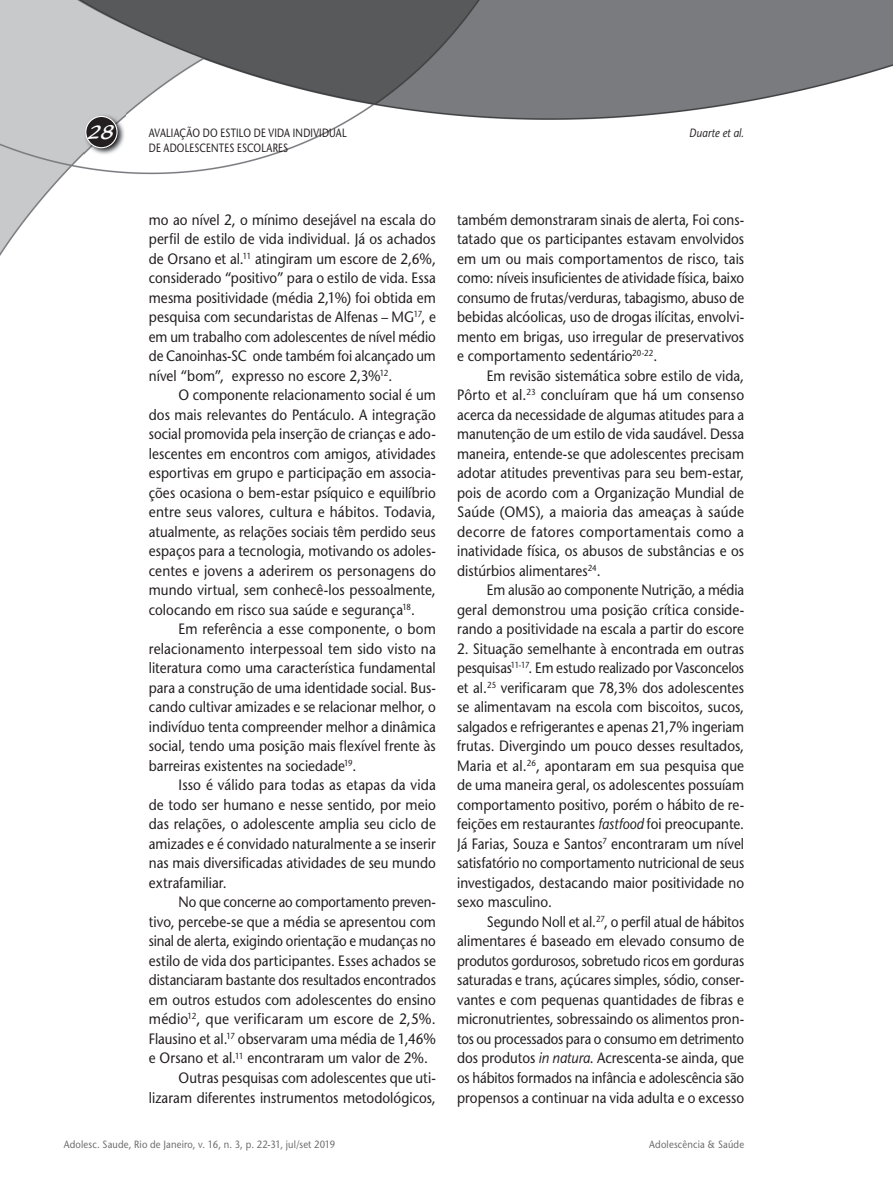
<style>
.page{position:relative;width:893px;height:1191px;background:#fff}
.page>*{position:absolute;margin:0;border:0;box-sizing:border-box;transform-origin:0 0}
.t1{font:21px "Blacklight D";color:#fff}
.t2{font:15px/19.5px "Stone Sans";color:#231f20;text-align:justify;scale:.9 1}
.t3{font:15px/19.5px "Stone Sans";color:#231f20;text-align:justify;scale:.89 1}
.t4{font:15px/19.5px "Stone Sans";color:#231f20;text-align:justify;scale:.91 1}
.t5{font:15px "Stone Sans";color:#231f20;scale:.88 1}
.t6{font:15px "Stone Sans";color:#231f20;scale:.92 1}
.t7{font:12px "Stone Sans";letter-spacing:.02em;color:#231f20;scale:.8 1}
.t8{font:italic 12px "Stone Sans";letter-spacing:.01em;color:#231f20;scale:.85 1}
.t9{font:10.5px "Stone Sans";letter-spacing:.015em;color:#6c6d70;scale:.9 1}
.s1{font-style:italic}
</style>
<div class="page">
<img style="left:0;top:0;width:893px;height:256px">
<img style="left:84px;top:114px;width:41px;height:42px">
<div style="left:86px;top:116px;width:31px;height:32px;background:#231f20;border-radius:50%"></div>
<div style="left:85px;top:116px;width:33px;height:32px;border:1px solid #fff;border-radius:50%"></div>
<h1 class="t1" style="left:88px;top:119px;width:28px">28</h1>
<p class="t7" style="left:149px;top:126px;width:249px">AVALIAÇÃO DO ESTILO DE VIDA INDIVIDUAL</p>
<p class="t8" style="left:689px;top:126px;width:66px">Duarte et al.</p>
<p class="t7" style="left:149px;top:140px;width:176px">DE ADOLESCENTES ESCOLARES</p>
<p class="t2" style="left:149px;top:210px;width:320px">mo ao nível 2, o mínimo desejável na escala do perfil de estilo de vida individual. Já os achados de Orsano et al.<sup>11</sup> atingiram um escore de 2,6%, considerado “positivo” para o estilo de vida. Essa mesma positividade (média 2,1%) foi obtida em pesquisa com secundaristas de Alfenas – MG<sup>17</sup>, e em um trabalho com adolescentes de nível médio de Canoinhas-SC onde também foi alcançado um nível “bom”, expresso no escore 2,3%<sup>12</sup>.</p>
<p class="t2" style="left:149px;top:385px;width:320px;text-indent:30px">O componente relacionamento social é um dos mais relevantes do Pentáculo. A integração social promovida pela inserção de crianças e ado&shy;lescentes em encontros com amigos, atividades esportivas em grupo e participação em associa&shy;ções ocasiona o bem-estar psíquico e equilíbrio entre seus valores, cultura e hábitos. Todavia, atualmente, as relações sociais têm perdido seus espaços para a tecnologia, motivando os adoles&shy;centes e jovens a aderirem os personagens do mundo virtual, sem conhecê-los pessoalmente, colocando em risco sua saúde e segurança<sup>18</sup>.</p>
<p class="t4" style="left:149px;top:619px;width:317px;text-indent:30px">Em referência a esse componente, o bom relacionamento interpessoal tem sido visto na literatura como uma característica fundamental para a construção de uma identidade social. Bus&shy;cando cultivar amizades e se relacionar melhor, o indivíduo tenta compreender melhor a dinâmica social, tendo uma posição mais flexível frente às barreiras existentes na sociedade<sup>19</sup>.</p>
<p class="t4" style="left:149px;top:775px;width:317px;text-indent:30px">Isso é válido para todas as etapas da vida de todo ser humano e nesse sentido, por meio das relações, o adolescente amplia seu ciclo de amizades e é convidado naturalmente a se inserir nas mais diversificadas atividades de seu mundo extrafamiliar.</p>
<p class="t5" style="left:179px;top:893px;width:294px">No que concerne ao comportamento preven-</p>
<p class="t2" style="left:149px;top:912px;width:320px">tivo, percebe-se que a média se apresentou com</p>
<p class="t5" style="left:149px;top:932px;width:328px">sinal de alerta, exigindo orientação e mudanças no</p>
<p class="t2" style="left:149px;top:951px;width:320px">estilo de vida dos participantes. Esses achados se</p>
<p class="t3" style="left:149px;top:970px;width:324px">distanciaram bastante dos resultados encontrados</p>
<p class="t2" style="left:149px;top:990px;width:320px">em outros estudos com adolescentes do ensino</p>
<p class="t6" style="left:149px;top:1010px;width:313px">médio<sup>12</sup>, que verificaram um escore de 2,5%.</p>
<p class="t2" style="left:149px;top:1029px;width:320px">Flausino et al.<sup>17</sup> observaram uma média de 1,46%</p>
<p class="t2" style="left:149px;top:1048px;width:312px">e Orsano et al.<sup>11</sup> encontraram um valor de 2%.</p>
<p class="t2" style="left:179px;top:1068px;width:287px">Outras pesquisas com adolescentes que uti-</p>
<p class="t2" style="left:149px;top:1087px;width:320px">lizaram diferentes instrumentos metodológicos,</p>
<p class="t3" style="left:457px;top:210px;width:324px">também demonstraram sinais de alerta, Foi cons&shy;tatado que os participantes estavam envolvidos em um ou mais comportamentos de risco, tais como: níveis insuficientes de atividade física, baixo consumo de frutas/verduras, tabagismo, abuso de bebidas alcóolicas, uso de drogas ilícitas, envolvi&shy;mento em brigas, uso irregular de preservativos e comportamento sedentário<sup>20-22</sup>.</p>
<p class="t2" style="left:457px;top:366px;width:320px;text-indent:30px">Em revisão sistemática sobre estilo de vida, Pôrto et al.<sup>23</sup> concluíram que há um consenso acerca da necessidade de algumas atitudes para a manutenção de um estilo de vida saudável. Dessa maneira, entende-se que adolescentes precisam adotar atitudes preventivas para seu bem-estar, pois de acordo com a Organização Mundial de Saúde (OMS), a maioria das ameaças à saúde decorre de fatores comportamentais como a inatividade física, os abusos de substâncias e os distúrbios alimentares<sup>24</sup>.</p>
<p class="t3" style="left:457px;top:580px;width:324px;text-indent:30px">Em alusão ao componente Nutrição, a média geral demonstrou uma posição crítica conside&shy;rando a positividade na escala a partir do escore</p>
<p class="t2" style="left:457px;top:639px;width:320px">2. Situação semelhante à encontrada em outras pesquisas<sup>11-17</sup>. Em estudo realizado por Vasconcelos et al.<sup>25</sup> verificaram que 78,3% dos adolescentes se alimentavam na escola com biscoitos, sucos, salgados e refrigerantes e apenas 21,7% ingeriam frutas. Divergindo um pouco desses resultados, Maria et al.<sup>26</sup>, apontaram em sua pesquisa que de uma maneira geral, os adolescentes possuíam comportamento positivo, porém o hábito de re&shy;feições em restaurantes <span class="s1">fastfood</span> foi preocupante.<br>Já Farias, Souza e Santos<sup>7</sup> encontraram um nível satisfatório no comportamento nutricional de seus investigados, destacando maior positividade no sexo masculino.</p>
<p class="t3" style="left:457px;top:912px;width:324px;text-indent:30px">Segundo Noll et al.<sup>27</sup>, o perfil atual de hábitos alimentares é baseado em elevado consumo de produtos gordurosos, sobretudo ricos em gorduras saturadas e trans, açúcares simples, sódio, conser&shy;vantes e com pequenas quantidades de fibras e micronutrientes, sobressaindo os alimentos pron&shy;tos ou processados para o consumo em detrimento dos produtos <span class="s1">in natura</span>. Acrescenta-se ainda, que os hábitos formados na infância e adolescência são propensos a continuar na vida adulta e o excesso</p>
<p class="t9" style="left:64px;top:1138px;width:303px">Adolesc. Saude, Rio de Janeiro, v. 16, n. 3, p. 22-31, jul/set 2019</p>
<p class="t9" style="left:649px;top:1138px;width:107px">Adolescência &amp; Saúde</p>
</div>
